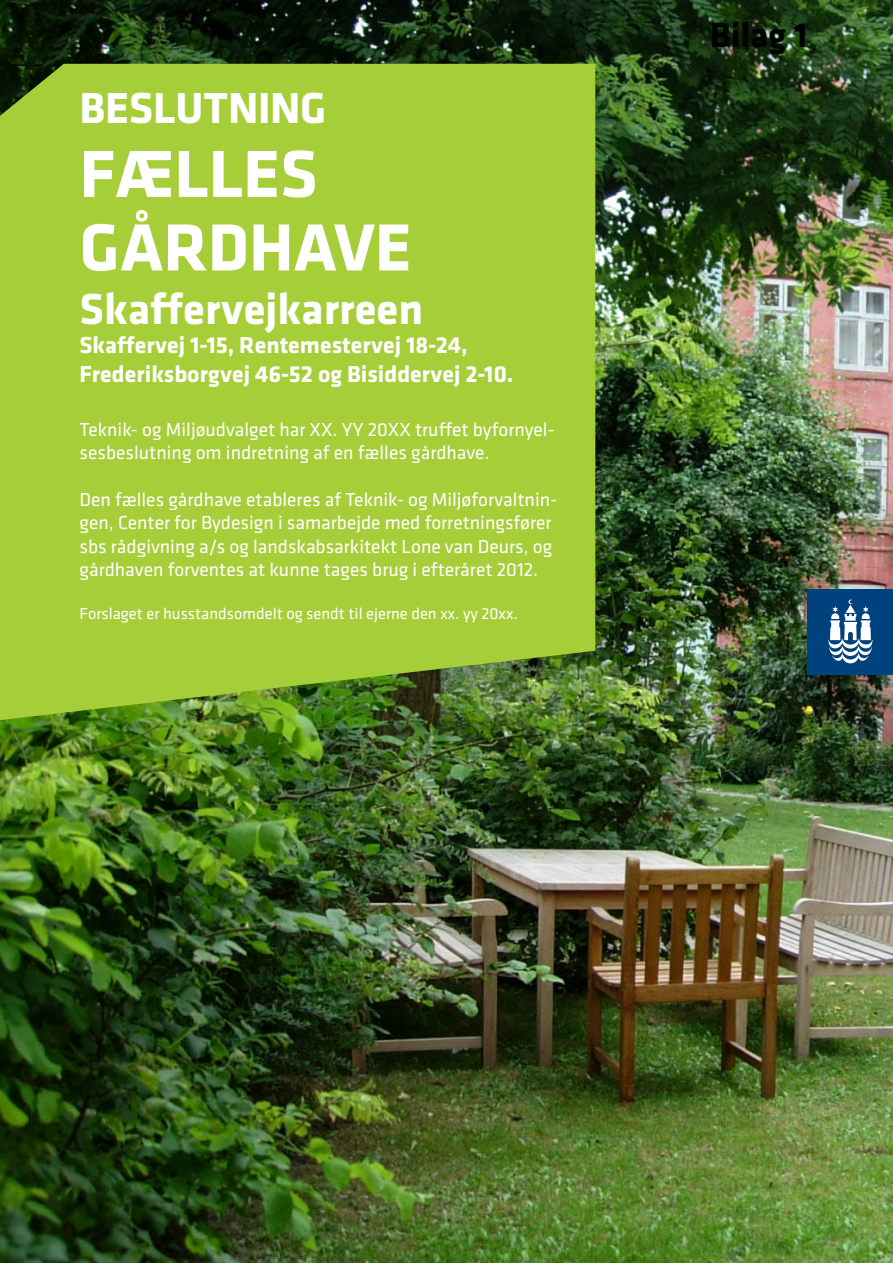
<style>
.page{position:relative;width:893px;height:1263px;background:#fff}
.page>*{position:absolute;margin:0;border:0;box-sizing:border-box;transform-origin:0 0}
.t1{font:700 69px/73.5px "Klavika";color:#fff}
.t2{font:700 45px "Klavika";color:#fff}
.t3{font:700 36px "Klavika";color:#000}
.t4{font:700 24px/28.8px "Klavika";color:#fff}
.t5{font:19.5px/23.4px "Klavika";color:#fff}
.t6{font:16.5px "Klavika";color:#fff}
</style>
<div class="page">
<img style="left:0;top:0;width:893px;height:1263px">
<div style="left:0;top:64px;width:595px;height:656px;background:#a6ce39"></div>
<div style="left:808px;top:589px;width:85px;height:85px;background:#00427d"></div>
<svg style="left:828px;top:599px;width:45px;height:64px"></svg>
<h2 class="t2" style="left:80px;top:84px;width:248px">BESLUTNING</h2>
<h1 class="t1" style="left:80px;top:137px;width:334px">FÆLLES<br>GÅRDHAVE</h1>
<h2 class="t2" style="left:80px;top:285px;width:345px">Skaffervejkarreen</h2>
<p class="t4" style="left:80px;top:331px;width:435px">Skaffervej 1-15, Rentemestervej 18-24,<br>Frederiksborgvej 46-52 og Bisiddervej 2-10.</p>
<p class="t5" style="left:80px;top:418px;width:477px">Teknik- og Miljøudvalget har XX. YY 20XX truffet byfornyel&shy;sesbeslutning om indretning af en fælles gårdhave.</p>
<p class="t5" style="left:80px;top:489px;width:479px">Den fælles gårdhave etableres af Teknik- og Miljøforvaltnin&shy;gen, Center for Bydesign i samarbejde med forretningsfører sbs rådgivning a/s og landskabsarkitekt Lone van Deurs, og gårdhaven forventes at kunne tages brug i efteråret 2012.</p>
<p class="t6" style="left:80px;top:607px;width:440px">Forslaget er husstandsomdelt og sendt til ejerne den xx. yy 20xx.</p>
<h3 class="t3" style="left:710px;top:16px;width:99px">Bilag 1</h3>
</div>
